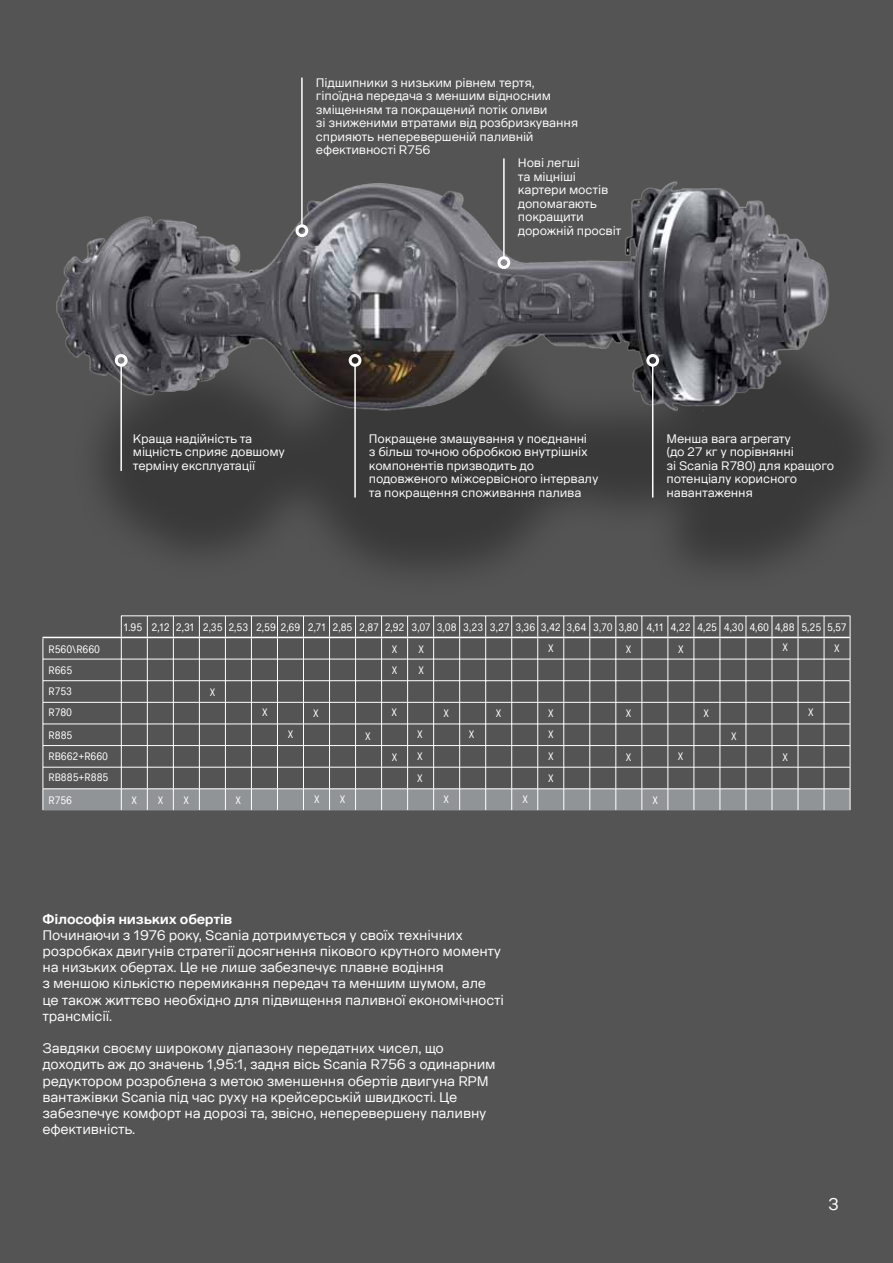
<style>
.page{position:relative;width:893px;height:1263px;background:#545454}
.page>*{position:absolute;margin:0;border:0;box-sizing:border-box;transform-origin:0 0}
.t1{font:16.5px "Scania Sans CY";color:#fff}
.t2{font:13.5px/16.2px "Scania Sans CY";letter-spacing:-.015em;color:#fff}
.t3{font:700 13.5px "Scania Sans CY";letter-spacing:-.015em;color:#fff}
.t4{font:12px/13.5px "Scania Sans CY";letter-spacing:-.015em;color:#fff}
.t5{font:10.5px/21.3px "Scania Sans CY Condensed";color:#fff}
</style>
<div class="page">
<div style="left:68px;top:308px;width:825px;height:291px;background:#000;opacity:.32"></div>
<img style="left:56px;top:77px;width:794px;height:511px">
<div style="left:497px;top:256px;width:13px;height:13px;border:3px solid #fff;border-radius:50%"></div>
<hr style="left:503px;top:158px;width:2px;height:100px;background:#fff">
<div style="left:296px;top:224px;width:12px;height:13px;border:3px solid #fff;border-radius:50%"></div>
<hr style="left:301px;top:78px;width:2px;height:148px;background:#fff">
<div style="left:115px;top:354px;width:13px;height:13px;border:3px solid #fff;border-radius:50%"></div>
<hr style="left:120px;top:365px;width:2px;height:106px;background:#fff">
<div style="left:349px;top:354px;width:12px;height:13px;border:3px solid #fff;border-radius:50%"></div>
<hr style="left:354px;top:365px;width:2px;height:132px;background:#fff">
<div style="left:646px;top:354px;width:13px;height:13px;border:3px solid #fff;border-radius:50%"></div>
<hr style="left:652px;top:365px;width:1px;height:132px;background:#fff">
<svg style="left:43px;top:615px;width:808px;height:195px"></svg>
<p class="t4" style="left:316px;top:76px;width:264px">Підшипники з низьким рівнем тертя, гіпоїдна передача з меншим відносним зміщенням та покращений потік оливи<br>зі зниженими втратами від розбризкування сприяють неперевершеній паливній ефективності R756</p>
<p class="t4" style="left:518px;top:156px;width:105px">Нові легші<br>та міцніші картери мостів допомагають покращити дорожній просвіт</p>
<p class="t4" style="left:133px;top:432px;width:154px">Краща надійність та міцність сприяє довшому терміну експлуатації</p>
<p class="t4" style="left:369px;top:432px;width:231px">Покращене змащування у поєднанні<br>з більш точною обробкою внутрішніх компонентів призводить до подовженого міжсервісного інтервалу та покращення споживання палива</p>
<p class="t4" style="left:666px;top:432px;width:169px">Менша вага агрегату<br>(до 27 кг у порівнянні<br>зі Scania R780) для кращого потенціалу корисного навантаження</p>
<p class="t5" style="left:48px;top:638px;width:53px">R560\R660<br>R665<br>R753<br>R780</p>
<p class="t5" style="left:48px;top:724px;width:61px">R885<br>RB662+R660<br>RB885+R885</p>
<p class="t5" style="left:48px;top:789px;width:25px">R756</p>
<p class="t5" style="left:124px;top:616px;width:724px">1.95 2,12 2,31 2,35 2,53 2,59 2,69 2,71 2,85 2,87 2,92 3,07 3,08 3,23 3,27 3,36 3,42 3,64 3,70 3,80 4,11 4,22 4,25 4,30 4,60 4,88 5,25 5,57</p>
<p class="t5" style="left:210px;top:682px;width:7px">X</p>
<p class="t5" style="left:131px;top:789px;width:7px">X</p>
<p class="t5" style="left:158px;top:789px;width:7px">X</p>
<p class="t5" style="left:183px;top:789px;width:7px">X</p>
<p class="t5" style="left:236px;top:789px;width:7px">X</p>
<p class="t5" style="left:262px;top:702px;width:7px">X</p>
<p class="t5" style="left:288px;top:724px;width:7px">X</p>
<p class="t5" style="left:313px;top:702px;width:7px">X</p>
<p class="t5" style="left:365px;top:725px;width:7px">X</p>
<p class="t5" style="left:392px;top:639px;width:7px">X</p>
<p class="t5" style="left:418px;top:639px;width:7px">X</p>
<p class="t5" style="left:392px;top:660px;width:7px">X</p>
<p class="t5" style="left:418px;top:660px;width:7px">X</p>
<p class="t5" style="left:392px;top:702px;width:7px">X</p>
<p class="t5" style="left:417px;top:724px;width:7px">X</p>
<p class="t5" style="left:392px;top:746px;width:7px">X</p>
<p class="t5" style="left:417px;top:746px;width:7px">X<br>X</p>
<p class="t5" style="left:443px;top:702px;width:7px">X</p>
<p class="t5" style="left:469px;top:724px;width:7px">X</p>
<p class="t5" style="left:496px;top:703px;width:7px">X</p>
<p class="t5" style="left:314px;top:789px;width:7px">X</p>
<p class="t5" style="left:340px;top:789px;width:7px">X</p>
<p class="t5" style="left:523px;top:789px;width:7px">X</p>
<p class="t5" style="left:443px;top:789px;width:7px">X</p>
<p class="t5" style="left:548px;top:638px;width:7px">X</p>
<p class="t5" style="left:548px;top:702px;width:7px;text-align:justify">X X X X</p>
<p class="t5" style="left:626px;top:639px;width:7px">X</p>
<p class="t5" style="left:678px;top:639px;width:7px">X</p>
<p class="t5" style="left:783px;top:636px;width:7px">X</p>
<p class="t5" style="left:834px;top:638px;width:7px">X</p>
<p class="t5" style="left:626px;top:702px;width:7px">X</p>
<p class="t5" style="left:626px;top:747px;width:7px">X</p>
<p class="t5" style="left:652px;top:789px;width:7px">X</p>
<p class="t5" style="left:678px;top:746px;width:7px">X</p>
<p class="t5" style="left:703px;top:703px;width:7px">X</p>
<p class="t5" style="left:731px;top:726px;width:7px">X</p>
<p class="t5" style="left:783px;top:747px;width:7px">X</p>
<p class="t5" style="left:808px;top:702px;width:7px">X</p>
<p class="t3" style="left:43px;top:911px;width:191px">Філософія низьких обертів</p>
<p class="t2" style="left:43px;top:927px;width:463px">Починаючи з 1976 року, Scania дотримується у своїх технічних розробках двигунів стратегії досягнення пікового крутного моменту на низьких обертах. Це не лише забезпечує плавне водіння<br>з меншою кількістю перемикання передач та меншим шумом, але це також життєво необхідно для підвищення паливної економічності трансмісії.</p>
<p class="t2" style="left:43px;top:1040px;width:455px">Завдяки своєму широкому діапазону передатних чисел, що доходить аж до значень 1,95:1, задня вісь Scania R756 з одинарним редуктором розроблена з метою зменшення обертів двигуна RPM вантажівки Scania під час руху на крейсерській швидкості. Це забезпечує комфорт на дорозі та, звісно, неперевершену паливну ефективність.</p>
<p class="t1" style="left:828px;top:1194px;width:12px">3</p>
</div>
